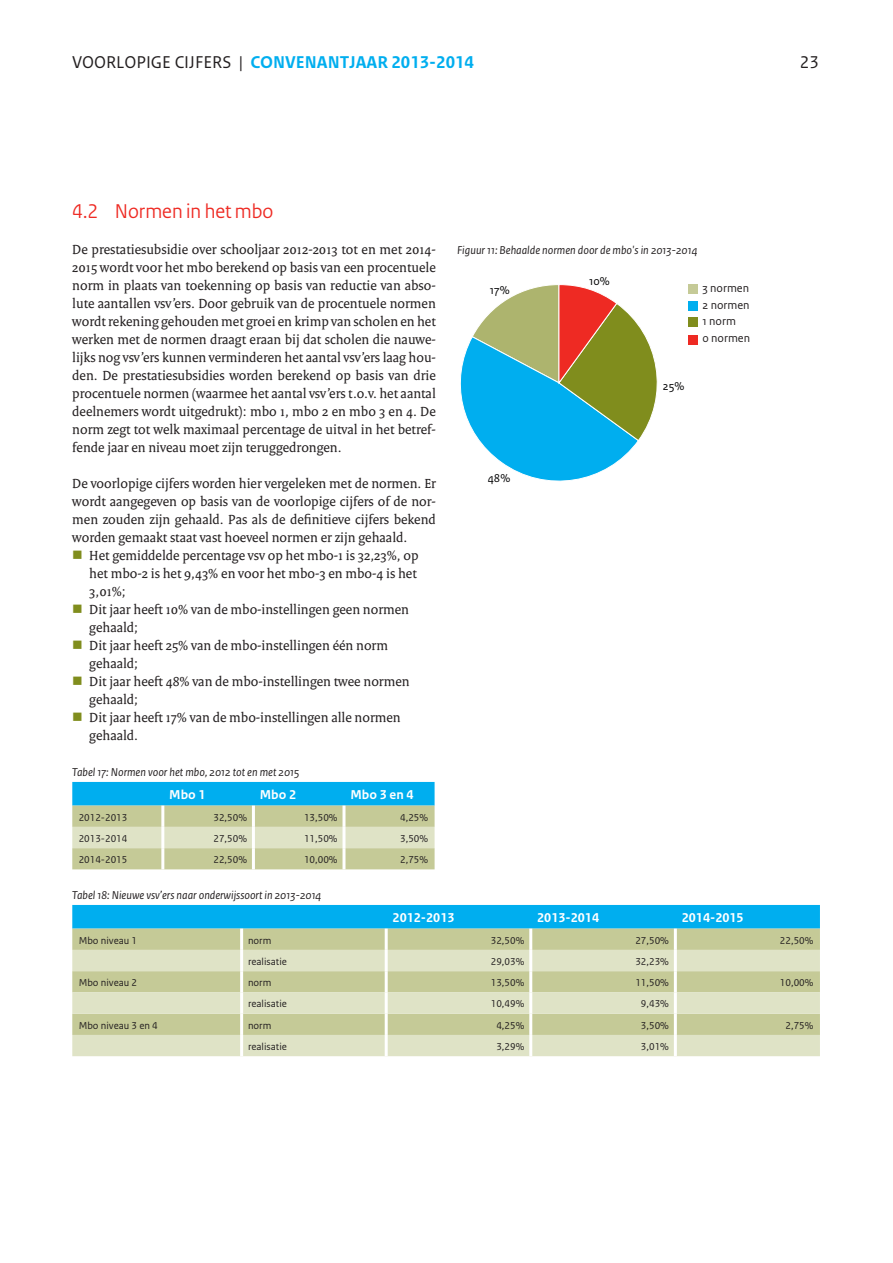
<style>
.page{position:relative;width:893px;height:1263px;background:#fff}
.page>*{position:absolute;margin:0;border:0;box-sizing:border-box;transform-origin:0 0}
._04_RO_Paragraafkop{font:21px "Rijksoverheid Sans Heading";color:#ee2a23}
.t1{font:700 18px "Rijksoverheid Sans Text";color:#00aeef}
.t2{font:18px "Rijksoverheid Sans Text";color:#231f20}
._10_RO_Broodtekst{font:14.25px/18px "Rijksoverheid Serif";color:#231f20}
._30_RO_Tabel_Kop{font:700 13.5px "Rijksoverheid Sans Text";color:#fff}
._13_RO_Fotobijschrif{font:italic 12px "Rijksoverheid Sans Text";color:#231f20}
.t3{font:12px/16.5px "Rijksoverheid Sans Text";color:#231f20}
.t4{font:12px "Rijksoverheid Sans Text";color:#000002}
._32_RO_Tabel_Broodte{font:10.5px "Rijksoverheid Sans Text";color:#231f20}
.s1{font-weight:400;color:#231f20}
</style>
<div class="page">
<svg style="left:72px;top:782px;width:363px;height:87px;background:#95c8bb"></svg>
<hr style="left:161px;top:806px;width:3px;height:21px;background:#fff">
<hr style="left:252px;top:806px;width:3px;height:21px;background:#fff">
<hr style="left:342px;top:806px;width:3px;height:21px;background:#fff">
<hr style="left:161px;top:827px;width:3px;height:21px;background:#fff">
<hr style="left:252px;top:827px;width:3px;height:21px;background:#fff">
<hr style="left:342px;top:827px;width:3px;height:21px;background:#fff">
<hr style="left:161px;top:848px;width:3px;height:21px;background:#fff">
<hr style="left:252px;top:848px;width:3px;height:21px;background:#fff">
<hr style="left:342px;top:848px;width:3px;height:21px;background:#fff">
<div style="left:72px;top:905px;width:748px;height:24px;background:#00aeef"></div>
<div style="left:72px;top:929px;width:748px;height:21px;background:#c5ca97"></div>
<svg style="left:72px;top:950px;width:748px;height:106px;background:#d4d9b3"></svg>
<hr style="left:240px;top:929px;width:3px;height:21px;background:#fff">
<hr style="left:385px;top:929px;width:3px;height:21px;background:#fff">
<hr style="left:529px;top:929px;width:3px;height:21px;background:#fff">
<hr style="left:674px;top:929px;width:3px;height:21px;background:#fff">
<hr style="left:240px;top:950px;width:3px;height:21px;background:#fff">
<hr style="left:385px;top:950px;width:3px;height:21px;background:#fff">
<hr style="left:529px;top:950px;width:3px;height:21px;background:#fff">
<hr style="left:674px;top:950px;width:3px;height:21px;background:#fff">
<hr style="left:240px;top:971px;width:3px;height:21px;background:#fff">
<hr style="left:385px;top:971px;width:3px;height:21px;background:#fff">
<hr style="left:529px;top:971px;width:3px;height:21px;background:#fff">
<hr style="left:674px;top:971px;width:3px;height:21px;background:#fff">
<hr style="left:240px;top:992px;width:3px;height:22px;background:#fff">
<hr style="left:385px;top:992px;width:3px;height:22px;background:#fff">
<hr style="left:529px;top:992px;width:3px;height:22px;background:#fff">
<hr style="left:674px;top:992px;width:3px;height:22px;background:#fff">
<hr style="left:240px;top:1014px;width:3px;height:21px;background:#fff">
<hr style="left:385px;top:1014px;width:3px;height:21px;background:#fff">
<hr style="left:529px;top:1014px;width:3px;height:21px;background:#fff">
<hr style="left:674px;top:1014px;width:3px;height:21px;background:#fff">
<hr style="left:240px;top:1035px;width:3px;height:21px;background:#fff">
<hr style="left:385px;top:1035px;width:3px;height:21px;background:#fff">
<hr style="left:529px;top:1035px;width:3px;height:21px;background:#fff">
<hr style="left:674px;top:1035px;width:3px;height:21px;background:#fff">
<div style="left:688px;top:285px;width:9px;height:9px;background:#c5ca97"></div>
<div style="left:688px;top:301px;width:9px;height:9px;background:#00aeef"></div>
<div style="left:688px;top:317px;width:9px;height:10px;background:#808d1d"></div>
<div style="left:688px;top:335px;width:9px;height:10px;background:#ee2a23"></div>
<svg style="left:460px;top:284px;width:198px;height:197px"></svg>
<p class="t1" style="left:72px;top:52px;width:403px"><span class="s1">VOORLOPIGE CIJFERS |</span> CONVENANTJAAR 2013-2014</p>
<p class="t2" style="left:800px;top:52px;width:21px">23</p>
<p class="_04_RO_Paragraafkop" style="left:72px;top:199px;width:203px">4.2 Normen in het mbo</p>
<p class="_10_RO_Broodtekst" style="left:72px;top:240px;width:365px;text-align:justify">De prestatiesubsidie over schooljaar 2012-2013 tot en met 2014- 2015 wordt voor het mbo berekend op basis van een procentuele norm in plaats van toekenning op basis van reductie van abso&shy;lute aantallen vsv’ers. Door gebruik van de procentuele normen wordt rekening gehouden met groei en krimp van scholen en het werken met de normen draagt eraan bij dat scholen die nauwe&shy;lijks nog vsv’ers kunnen verminderen het aantal vsv’ers laag hou&shy;den. De prestatiesubsidies worden berekend op basis van drie procentuele normen (waarmee het aantal vsv’ers t.o.v. het aantal deelnemers wordt uitgedrukt): mbo 1, mbo 2 en mbo 3 en 4. De norm zegt tot welk maximaal percentage de uitval in het betref&shy;fende jaar en niveau moet zijn teruggedrongen.</p>
<p class="_10_RO_Broodtekst" style="left:72px;top:474px;width:365px;text-align:justify">De voorlopige cijfers worden hier vergeleken met de normen. Er wordt aangegeven op basis van de voorlopige cijfers of de nor&shy;men zouden zijn gehaald. Pas als de definitieve cijfers bekend worden gemaakt staat vast hoeveel normen er zijn gehaald.</p>
<p class="_10_RO_Broodtekst" style="left:89px;top:546px;width:331px">Het gemiddelde percentage vsv op het mbo-1 is 32,23%, op het mbo-2 is het 9,43% en voor het mbo-3 en mbo-4 is het<br>3,01%;</p>
<p class="_10_RO_Broodtekst" style="left:89px;top:600px;width:321px">Dit jaar heeft 10% van de mbo-instellingen geen normen gehaald;</p>
<p class="_10_RO_Broodtekst" style="left:89px;top:636px;width:300px">Dit jaar heeft 25% van de mbo-instellingen één norm gehaald;</p>
<p class="_10_RO_Broodtekst" style="left:89px;top:672px;width:322px">Dit jaar heeft 48% van de mbo-instellingen twee normen gehaald;</p>
<p class="_10_RO_Broodtekst" style="left:89px;top:708px;width:313px">Dit jaar heeft 17% van de mbo-instellingen alle normen gehaald.</p>
<p class="_13_RO_Fotobijschrif" style="left:72px;top:765px;width:228px">Tabel 17: Normen voor het mbo, 2012 tot en met 2015</p>
<p class="_30_RO_Tabel_Kop" style="left:169px;top:787px;width:38px">Mbo 1</p>
<p class="_30_RO_Tabel_Kop" style="left:260px;top:787px;width:38px">Mbo 2</p>
<p class="_30_RO_Tabel_Kop" style="left:350px;top:787px;width:65px">Mbo 3 en 4</p>
<p class="_32_RO_Tabel_Broodte" style="left:79px;top:811px;width:50px">2012-2013</p>
<p class="_32_RO_Tabel_Broodte" style="left:213px;top:811px;width:35px">32,50%</p>
<p class="_32_RO_Tabel_Broodte" style="left:304px;top:811px;width:35px">13,50%</p>
<p class="_32_RO_Tabel_Broodte" style="left:400px;top:811px;width:30px">4,25%</p>
<p class="_32_RO_Tabel_Broodte" style="left:79px;top:832px;width:50px">2013-2014</p>
<p class="_32_RO_Tabel_Broodte" style="left:213px;top:832px;width:35px">27,50%</p>
<p class="_32_RO_Tabel_Broodte" style="left:304px;top:832px;width:35px">11,50%</p>
<p class="_32_RO_Tabel_Broodte" style="left:400px;top:832px;width:30px">3,50%</p>
<p class="_32_RO_Tabel_Broodte" style="left:79px;top:853px;width:50px">2014-2015</p>
<p class="_32_RO_Tabel_Broodte" style="left:213px;top:853px;width:35px">22,50%</p>
<p class="_32_RO_Tabel_Broodte" style="left:304px;top:853px;width:35px">10,00%</p>
<p class="_32_RO_Tabel_Broodte" style="left:400px;top:853px;width:30px">2,75%</p>
<p class="_13_RO_Fotobijschrif" style="left:72px;top:888px;width:251px">Tabel 18: Nieuwe vsv’ers naar onderwijssoort in 2013-2014</p>
<p class="_30_RO_Tabel_Kop" style="left:393px;top:910px;width:63px">2012-2013</p>
<p class="_30_RO_Tabel_Kop" style="left:537px;top:910px;width:63px">2013-2014</p>
<p class="_30_RO_Tabel_Kop" style="left:682px;top:910px;width:63px">2014-2015</p>
<p class="_32_RO_Tabel_Broodte" style="left:79px;top:934px;width:60px">Mbo niveau 1</p>
<p class="_32_RO_Tabel_Broodte" style="left:248px;top:934px;width:25px">norm</p>
<p class="_32_RO_Tabel_Broodte" style="left:491px;top:934px;width:35px">32,50%</p>
<p class="_32_RO_Tabel_Broodte" style="left:635px;top:934px;width:35px">27,50%</p>
<p class="_32_RO_Tabel_Broodte" style="left:780px;top:934px;width:35px">22,50%</p>
<p class="_32_RO_Tabel_Broodte" style="left:248px;top:955px;width:40px">realisatie</p>
<p class="_32_RO_Tabel_Broodte" style="left:491px;top:955px;width:35px">29,03%</p>
<p class="_32_RO_Tabel_Broodte" style="left:635px;top:955px;width:35px">32,23%</p>
<p class="_32_RO_Tabel_Broodte" style="left:79px;top:976px;width:60px">Mbo niveau 2</p>
<p class="_32_RO_Tabel_Broodte" style="left:248px;top:976px;width:25px">norm</p>
<p class="_32_RO_Tabel_Broodte" style="left:491px;top:976px;width:35px">13,50%</p>
<p class="_32_RO_Tabel_Broodte" style="left:635px;top:976px;width:35px">11,50%</p>
<p class="_32_RO_Tabel_Broodte" style="left:780px;top:976px;width:35px">10,00%</p>
<p class="_32_RO_Tabel_Broodte" style="left:248px;top:998px;width:40px">realisatie</p>
<p class="_32_RO_Tabel_Broodte" style="left:491px;top:998px;width:35px">10,49%</p>
<p class="_32_RO_Tabel_Broodte" style="left:641px;top:998px;width:30px">9,43%</p>
<p class="_32_RO_Tabel_Broodte" style="left:79px;top:1019px;width:81px">Mbo niveau 3 en 4</p>
<p class="_32_RO_Tabel_Broodte" style="left:248px;top:1019px;width:25px">norm</p>
<p class="_32_RO_Tabel_Broodte" style="left:496px;top:1019px;width:30px">4,25%</p>
<p class="_32_RO_Tabel_Broodte" style="left:641px;top:1019px;width:30px">3,50%</p>
<p class="_32_RO_Tabel_Broodte" style="left:785px;top:1019px;width:30px">2,75%</p>
<p class="_32_RO_Tabel_Broodte" style="left:248px;top:1040px;width:40px">realisatie</p>
<p class="_32_RO_Tabel_Broodte" style="left:496px;top:1040px;width:30px">3,29%</p>
<p class="_32_RO_Tabel_Broodte" style="left:641px;top:1040px;width:30px">3,01%</p>
<p class="_13_RO_Fotobijschrif" style="left:457px;top:243px;width:242px">Figuur 11: Behaalde normen door de mbo's in 2013-2014</p>
<p class="t4" style="left:589px;top:274px;width:22px">10%</p>
<p class="t4" style="left:490px;top:283px;width:21px">17%</p>
<p class="t3" style="left:702px;top:280px;width:49px">3 normen<br>2 normen<br>1 norm<br>0 normen</p>
<p class="t4" style="left:663px;top:379px;width:23px">25%</p>
<p class="t4" style="left:488px;top:471px;width:24px">48%</p>
</div>
